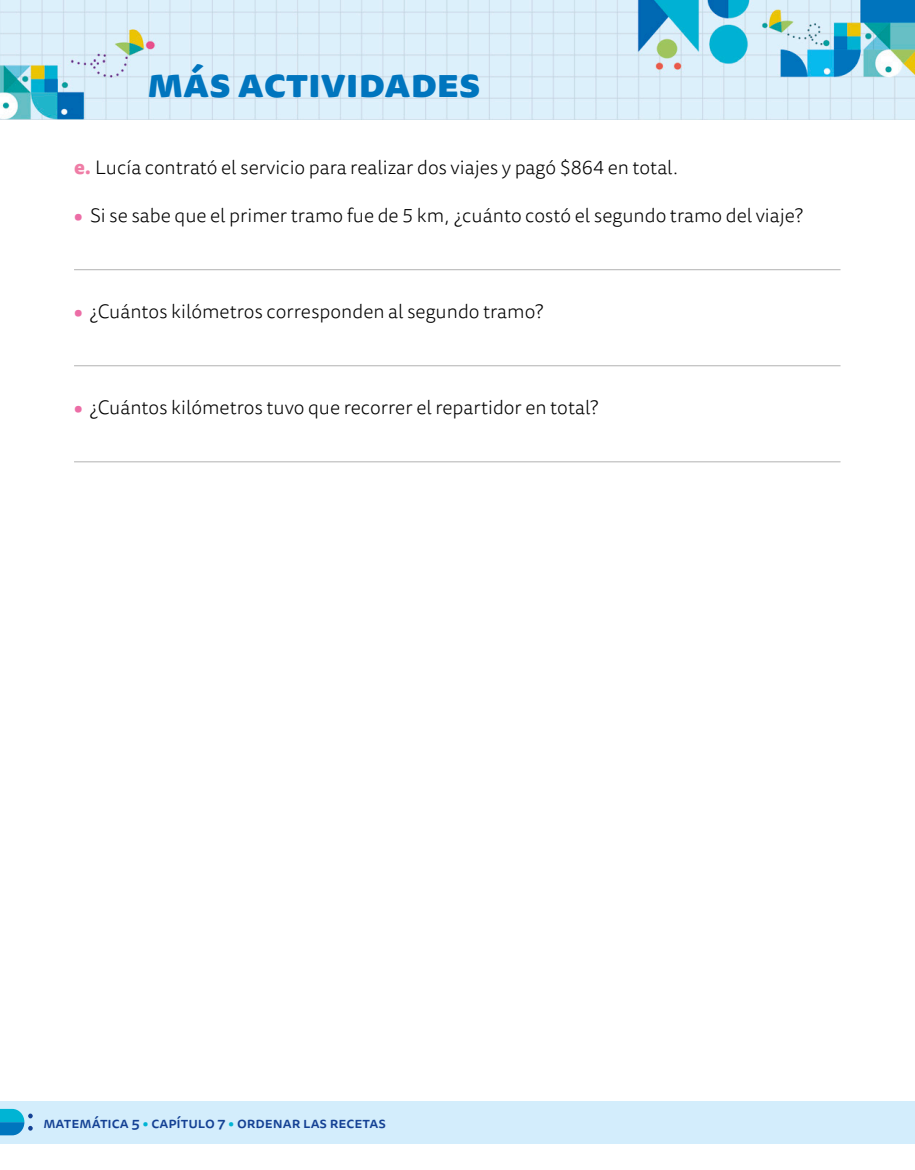
<style>
.page{position:relative;width:915px;height:1170px;background:#fff}
.page>*{position:absolute;margin:0;border:0;box-sizing:border-box;transform-origin:0 0}
.t1{font:800 39px "Tisa Sans Pro";color:#0075be;scale:1.04 1}
.Subconsigna_abc{font:300 19.5px "Tisa Sans Pro";color:#000}
.folio_Mas_actividade{font:500 15px "Tisa Sans Pro";color:#144194}
.s1{font-weight:800;color:#ef7da6}
.s2{font-weight:900;font-size:15px;color:#ec6da6}
.s3{color:#00b4d4}
</style>
<div class="page">
<div style="left:0;top:1100px;width:914px;height:43px;background:#d3edfc"></div>
<img style="left:0;top:0;width:914px;height:119px">
<hr style="left:74px;top:269px;width:766px;height:1px;background:#b2b2b2">
<hr style="left:74px;top:365px;width:766px;height:1px;background:#b2b2b2">
<hr style="left:74px;top:461px;width:766px;height:1px;background:#b2b2b2">
<svg style="left:0;top:1108px;width:33px;height:27px"></svg>
<p class="t1" style="left:147px;top:54px;width:321px">más actividades</p>
<p class="Subconsigna_abc" style="left:74px;top:155px;width:606px"><span class="s1">e.</span> Lucía contrató el servicio para realizar dos viajes y pagó $864 en total.</p>
<p class="Subconsigna_abc" style="left:74px;top:203px;width:730px"><span class="s2">•</span> Si se sabe que el primer tramo fue de 5 km, ¿cuánto costó el segundo tramo del viaje?</p>
<p class="Subconsigna_abc" style="left:74px;top:299px;width:470px"><span class="s2">•</span> ¿Cuántos kilómetros corresponden al segundo tramo?</p>
<p class="Subconsigna_abc" style="left:74px;top:395px;width:525px"><span class="s2">•</span> ¿Cuántos kilómetros tuvo que recorrer el repartidor en total?</p>
<p class="folio_Mas_actividade" style="left:43px;top:1111px;width:304px">Matemática 5 <span class="s3">•</span> capítulo 7 <span class="s3">•</span> ORDENAR LAS RECETA</p>
<p class="folio_Mas_actividade" style="left:378px;top:1111px;width:9px">S</p>
</div>
